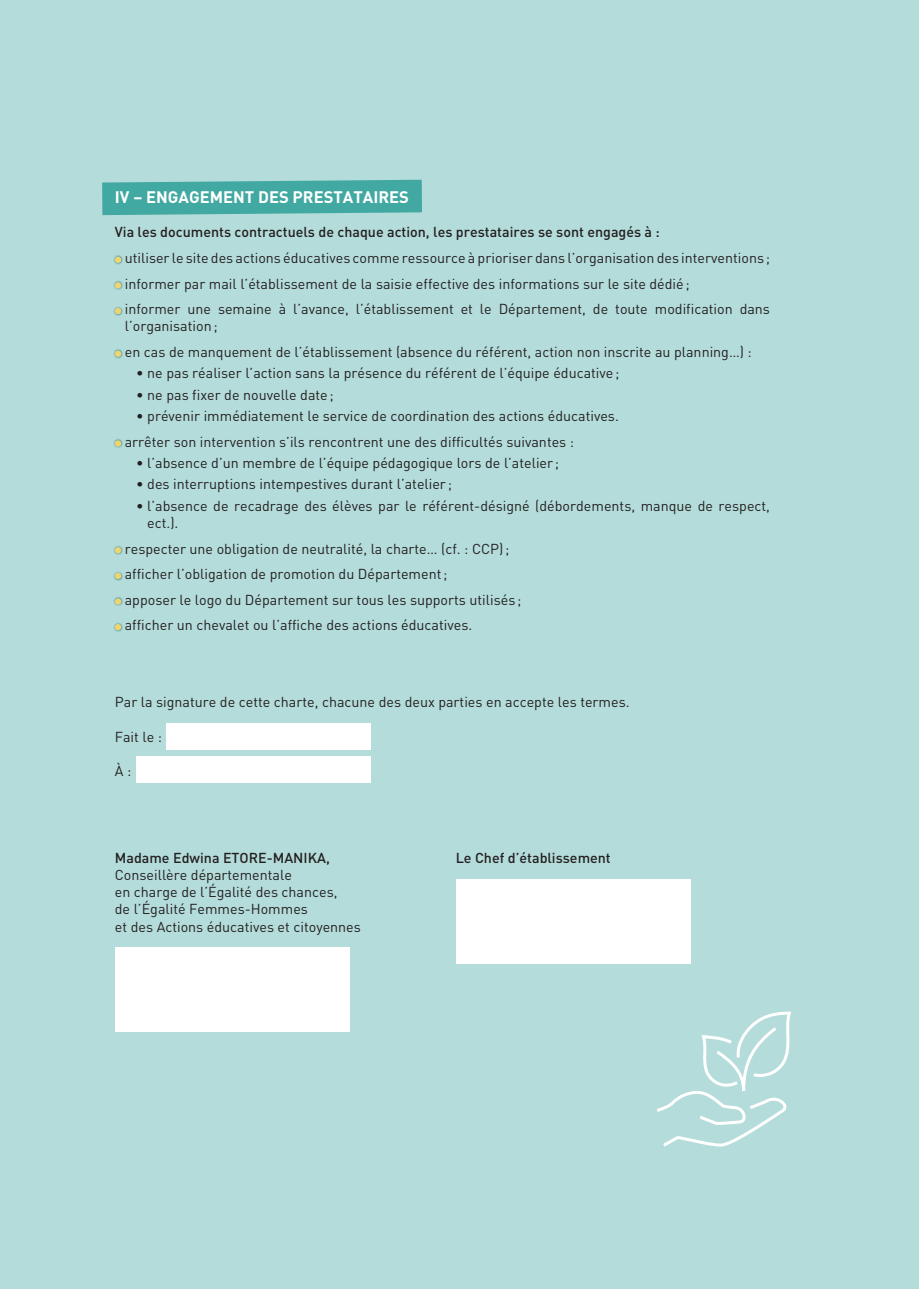
<style>
.page{position:relative;width:919px;height:1289px;background:#fff}
.page>*{position:absolute;margin:0;border:0;box-sizing:border-box;transform-origin:0 0}
.t1{font:700 16.5px "DIN";color:#fff}
.t2{font:14.25px/17.1px "DIN";color:#231f20}
.t3{font:500 14.25px "DIN";color:#231f20}
</style>
<div class="page">
<div style="left:0;top:0;width:918px;height:1288px;background:#b4dcda"></div>
<svg style="left:102px;top:180px;width:320px;height:35px;background:#49aca5"></svg>
<div style="left:113px;top:254px;width:10px;height:11px;background:#016468;opacity:.75"></div>
<svg style="left:115px;top:257px;width:6px;height:6px"></svg>
<div style="left:113px;top:280px;width:10px;height:10px;background:#016468;opacity:.75"></div>
<svg style="left:115px;top:282px;width:6px;height:6px"></svg>
<div style="left:113px;top:306px;width:10px;height:10px;background:#016468;opacity:.75"></div>
<svg style="left:115px;top:308px;width:6px;height:6px"></svg>
<div style="left:113px;top:348px;width:10px;height:11px;background:#016468;opacity:.75"></div>
<div style="left:115px;top:350px;width:6px;height:7px;background:#efd46f;border-radius:50%"></div>
<div style="left:113px;top:438px;width:10px;height:10px;background:#016468;opacity:.75"></div>
<svg style="left:115px;top:440px;width:6px;height:6px"></svg>
<div style="left:113px;top:545px;width:10px;height:10px;background:#016468;opacity:.75"></div>
<svg style="left:115px;top:547px;width:6px;height:6px"></svg>
<div style="left:113px;top:570px;width:10px;height:11px;background:#016468;opacity:.75"></div>
<div style="left:115px;top:572px;width:6px;height:7px;background:#efd46f;border-radius:50%"></div>
<div style="left:113px;top:596px;width:10px;height:10px;background:#016468;opacity:.75"></div>
<svg style="left:115px;top:598px;width:6px;height:6px"></svg>
<div style="left:113px;top:622px;width:10px;height:10px;background:#016468;opacity:.75"></div>
<svg style="left:115px;top:624px;width:6px;height:6px"></svg>
<div style="left:166px;top:723px;width:205px;height:26px;background:#fff"></div>
<div style="left:136px;top:756px;width:235px;height:26px;background:#fff"></div>
<div style="left:115px;top:947px;width:235px;height:85px;background:#fff"></div>
<div style="left:455px;top:878px;width:235px;height:85px;background:#fff"></div>
<svg style="left:657px;top:1011px;width:134px;height:136px"></svg>
<p class="t1" style="left:115px;top:186px;width:295px">IV – ENGAGEMENT DES PRESTATAIRES</p>
<p class="t3" style="left:115px;top:223px;width:546px">Via les documents contractuels de chaque action, les prestataires se sont engagés à :</p>
<p class="t2" style="left:125px;top:249px;width:646px">utiliser le site des actions éducatives comme ressource à prioriser dans l’organisation des interventions;</p>
<p class="t2" style="left:125px;top:275px;width:566px">informer par mail l’établissement de la saisie effective des informations sur le site dédié;</p>
<p class="t2" style="left:125px;top:300px;width:646px">informer une semaine à l’avance, l’établissement et le Département, de toute modification dans l’organisation;</p>
<p class="t2" style="left:125px;top:343px;width:628px">en cas de manquement de l’établissement (absence du référent, action non inscrite au planning…) :</p>
<p class="t2" style="left:136px;top:364px;width:485px">• ne pas réaliser l’action sans la présence du référent de l’équipe éducative;</p>
<p class="t2" style="left:136px;top:386px;width:199px">• ne pas fixer de nouvelle date;</p>
<p class="t2" style="left:136px;top:407px;width:484px">• prévenir immédiatement le service de coordination des actions éducatives.</p>
<p class="t2" style="left:125px;top:433px;width:451px">arrêter son intervention s’ils rencontrent une des difficultés suivantes :</p>
<p class="t2" style="left:136px;top:454px;width:424px">• l’absence d’un membre de l’équipe pédagogique lors de l’atelier ;</p>
<p class="t2" style="left:136px;top:475px;width:317px">• des interruptions intempestives durant l’atelier ;</p>
<p class="t2" style="left:147px;top:497px;width:624px;text-indent:-11px">• l’absence de recadrage des élèves par le référent-désigné (débordements, manque de respect, ect.).</p>
<p class="t2" style="left:125px;top:539px;width:386px">respecter une obligation de neutralité, la charte… (cf. : CCP);</p>
<p class="t2" style="left:125px;top:565px;width:324px">afficher l’obligation de promotion du Département;</p>
<p class="t2" style="left:125px;top:590px;width:398px">apposer le logo du Département sur tous les supports utilisés ;</p>
<p class="t2" style="left:125px;top:616px;width:349px">afficher un chevalet ou l’affiche des actions éducatives.</p>
<p class="t2" style="left:115px;top:693px;width:516px">Par la signature de cette charte, chacune des deux parties en accepte les termes.</p>
<p class="t2" style="left:115px;top:727px;width:49px">Fait le :</p>
<p class="t2" style="left:115px;top:761px;width:18px">À :</p>
<p class="t3" style="left:115px;top:848px;width:216px">Madame Edwina ETORE-MANIKA,</p>
<p class="t2" style="left:115px;top:866px;width:224px">Conseillère départementale<br>en charge de l’Égalité des chances, de l’Égalité Femmes-Hommes</p>
<p class="t2" style="left:115px;top:917px;width:247px">et des Actions éducatives et citoyennes</p>
<p class="t3" style="left:455px;top:848px;width:156px">Le Chef d’établissement</p>
</div>
